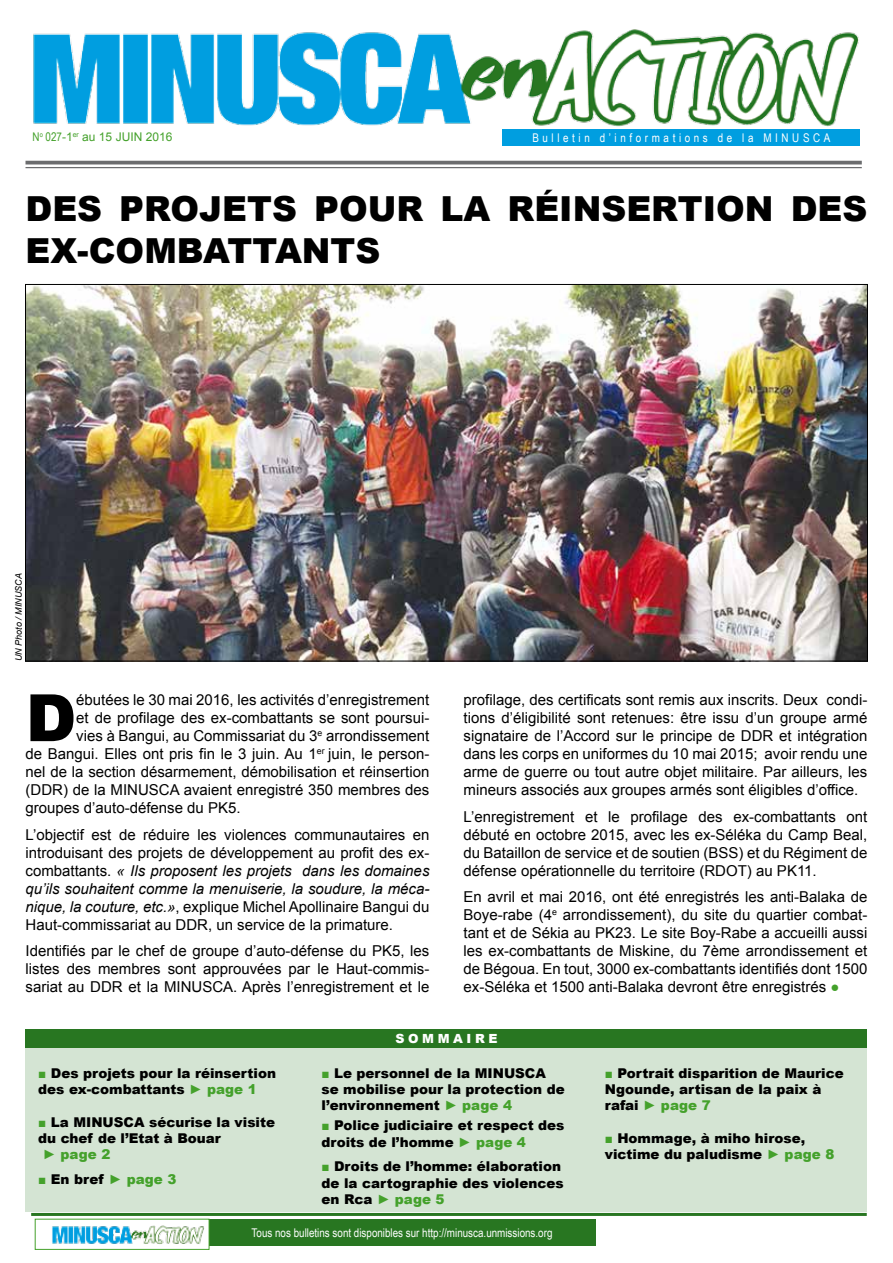
<style>
.page{position:relative;width:893px;height:1263px;background:#fff}
.page>*{position:absolute;margin:0;border:0;box-sizing:border-box;transform-origin:0 0}
.t1{font:900 65.25px "Arial";color:#000}
.t2{font:900 34.5px "Arial";color:#000}
.t3{font:15px/18px "Arial";color:#000;text-align:justify}
.t4{font:900 13.5px/16.2px "Arial";color:#000}
.t5{font:900 13.5px "Arial";color:#44a12b}
.t6{font:900 12.6px "Arial";letter-spacing:.285em;color:#fff}
.t7{font:12px "Arial Narrow";color:#fff}
.t8{font:12px "Arial Narrow";letter-spacing:.3em;color:#fff}
.t9{font:12px "Arial";color:#44a12b}
.t10{font:italic 9px "Arial";color:#000}
.s1{font-family:"Arial Narrow"}
.s2{color:#44a12b}
.s3{font-size:14.7px}
.s4{font-style:italic}
.s5{color:#000}
</style>
<div class="page">
<hr style="left:31px;top:1213px;width:836px;height:3px;background:#287621">
<div style="left:209px;top:1219px;width:386px;height:27px;background:#287621"></div>
<img style="left:52px;top:1225px;width:152px;height:19px">
<div style="left:502px;top:129px;width:358px;height:17px;background:#009ee0"></div>
<img style="left:33px;top:29px;width:826px;height:98px">
<hr style="left:26px;top:161px;width:836px;height:3px;background:#6b6c6e">
<hr style="left:26px;top:167px;width:836px;height:1px;background:#6b6c6e">
<div style="left:26px;top:1030px;width:841px;height:182px;background:#d4e4d3"></div>
<div style="left:26px;top:1029px;width:841px;height:18px;background:#287621"></div>
<img style="left:27px;top:286px;width:839px;height:373px">
<p class="t9" style="left:33px;top:129px;width:141px"><span class="s1">N</span> <sup>o</sup> <span class="s1">027</span>-1<sup>er</sup> au 15 juin 2016</p>
<p class="t8" style="left:532px;top:129px;width:300px">Bulletin d’informations de la Minusca</p>
<h2 class="t2" style="left:26px;top:184px;width:26px">des</h2>
<h2 class="t2" style="left:119px;top:184px;width:276px">projets pour</h2>
<h2 class="t2" style="left:440px;top:184px;width:25px">la</h2>
<h2 class="t2" style="left:507px;top:184px;width:76px">réinser</h2>
<h2 class="t2" style="left:678px;top:184px;width:139px">tion des</h2>
<h2 class="t2" style="left:26px;top:225px;width:148px">ex-comba</h2>
<h2 class="t2" style="left:228px;top:225px;width:151px">ttan ts</h2>
<p class="t10" style="left:13px;top:661px;width:90px;rotate:-90deg">UN Photo / MINUSCA</p>
<p class="t3" style="left:463px;top:691px;width:405px">profilage, des certificats sont remis aux inscrits. Deux condi&shy;tions d’éligibilité sont retenues: être issu d’un groupe armé signataire de l’Accord sur le principe de DDR et intégration dans les corps en uniformes du 10 mai 2015; avoir rendu une arme de guerre ou tout autre objet militaire. Par ailleurs, les mineurs associés aux groupes armés sont éligibles d’office.</p>
<p class="t3" style="left:463px;top:807px;width:405px">L’enregistrement et le profilage des ex-combattants ont débuté en octobre 2015, avec les ex-Séléka du Camp Beal, du Bataillon de service et de soutien (BSS) et du Régiment de défense opérationnelle du territoire (RDOT) au PK11.</p>
<p class="t3" style="left:463px;top:888px;width:405px">En avril et mai 2016, ont été enregistrés les anti-Balaka de Boye-rabe (4<sup>e</sup> arrondissement), du site du quartier combat&shy;tant et de Sékia au PK23. Le site Boy-Rabe a accueilli aussi les ex-combattants de Miskine, du 7ème arrondissement et de Bégoua. En tout, 3000 ex-combattants identifiés dont 1500 ex-Séléka et 1500 anti-Balaka devront être enregistrés <span class="s2">●</span></p>
<p class="t6" style="left:395px;top:1029px;width:104px">SOMMAIRE</p>
<h1 class="t1" style="left:26px;top:670px;width:52px">D</h1>
<p class="t3" style="left:76px;top:691px;width:355px">ébutées le 30 mai 2016, les activités d’enregistrement</p>
<p class="t3" style="left:76px;top:709px;width:355px">et de profilage des ex-combattants se sont poursui-</p>
<p class="t3" style="left:76px;top:727px;width:355px">vies <span class="s3">à</span> Bangui, au Commissariat du 3<sup>e</sup> arrondissement</p>
<p class="t3" style="left:26px;top:745px;width:405px">de Bangui. Elles ont pris fin le 3 juin. Au 1<sup>er</sup> juin, le person-</p>
<p class="t3" style="left:26px;top:763px;width:405px">nel de la section désarmement, démobilisation et réinsertion</p>
<p class="t3" style="left:26px;top:781px;width:405px">(DDR) de la MINUSCA avaient enregistré 350 membres des</p>
<p class="t3" style="left:26px;top:799px;width:217px">groupes d’auto-défense du PK5.</p>
<p class="t3" style="left:26px;top:825px;width:405px">L’objectif est de réduire les violences communautaires en introduisant des projets de développement au profit des ex&shy;combattants. <span class="s4">« Ils proposent les projets dans les domaines qu’ils souhaitent comme la menuiserie, la soudure, la méca&shy;nique, la couture, etc.»</span>, explique Michel Apollinaire Bangui du Haut-commissariat au DDR, un service de la primature.</p>
<p class="t3" style="left:26px;top:942px;width:405px">Identifiés par le chef de groupe d’auto-défense du PK5, les listes des membres sont approuvées par le Haut-commis&shy;sariat au DDR et la MINUSCA. Après l’enregistrement et le</p>
<p class="t4" style="left:38px;top:1064px;width:239px"><span class="s2">■</span> Des projets pour la réinsertion des ex-combattants <span class="s2">► page 1</span></p>
<p class="t4" style="left:38px;top:1114px;width:238px"><span class="s2">■</span> La MINUSCA sécurise la visite du chef de l’Etat à Bouar</p>
<p class="t5" style="left:43px;top:1145px;width:69px">► page 2</p>
<p class="t5" style="left:38px;top:1169px;width:140px">■ <span class="s5">En bref</span> ► page 3</p>
<p class="t4" style="left:321px;top:1064px;width:245px"><span class="s2">■</span> Le personnel de la MINUSCA se mobilise pour la protection de l’environnement <span class="s2">► page 4</span></p>
<p class="t4" style="left:321px;top:1117px;width:244px"><span class="s2">■</span> Police judiciaire et respect des droits de l’homme <span class="s2">► page 4</span></p>
<p class="t4" style="left:321px;top:1158px;width:244px"><span class="s2">■</span> Droits de l’homme: élaboration de la cartographie des violences en Rca <span class="s2">► page 5</span></p>
<p class="t7" style="left:252px;top:1224px;width:302px">Tous nos bulletins sont disponibles sur http://minusca.unmissions.org</p>
<p class="t4" style="left:605px;top:1064px;width:240px"><span class="s2">■</span> Portrait disparition de maurice ngounde, artisan de la paix à rafai <span class="s2">► page 7</span></p>
<p class="t4" style="left:605px;top:1130px;width:231px"><span class="s2">■</span> hommage, à miho hirose, victime du paludisme <span class="s2">► page 8</span></p>
</div>
